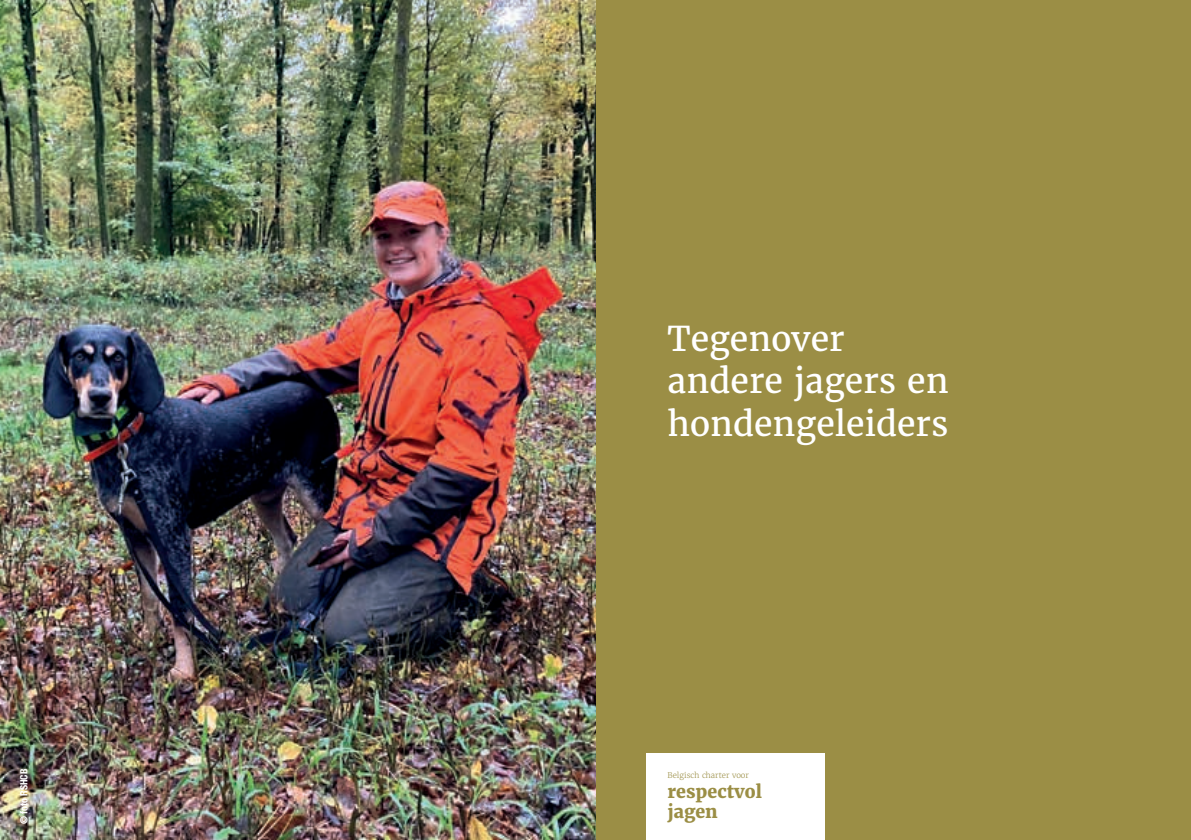
<style>
.page{position:relative;width:1191px;height:840px;background:#fff}
.page>*{position:absolute;margin:0;border:0;box-sizing:border-box;transform-origin:0 0}
.t1{font:34px/42px "Merriweather";color:#fff}
.t2{font:800 18px/20px "Merriweather";color:#9b8e45}
.t3{font:700 condensed 10px "Helvetica Neue";color:#fff}
.t4{font:300 7.8px "Merriweather";color:#9b8e45}
</style>
<div class="page">
<div style="left:595px;top:0;width:596px;height:839px;background:#9b8e45"></div>
<div style="left:646px;top:753px;width:179px;height:86px;background:#fff"></div>
<img style="left:0;top:0;width:595px;height:839px">
<p class="t3" style="left:16px;top:823px;width:57px;rotate:-90deg">© foto RSHCB</p>
<p class="t1" style="left:667px;top:318px;width:283px">Tegenover andere jagers en hondengeleiders</p>
<p class="t4" style="left:667px;top:769px;width:83px">Belgisch charter voor</p>
<p class="t2" style="left:667px;top:780px;width:96px">respectvol jagen</p>
</div>
